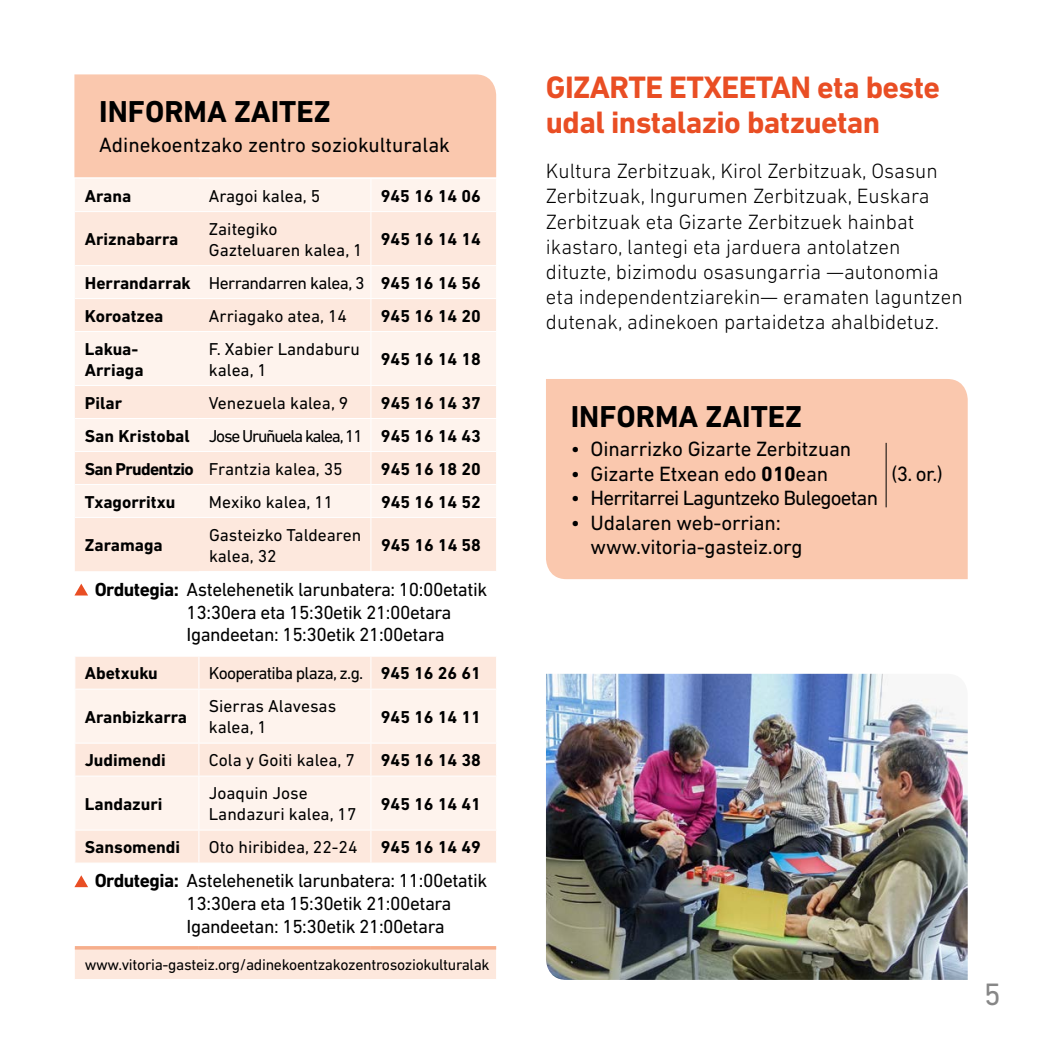
<style>
.page{position:relative;width:1042px;height:1042px;background:#fff}
.page>*{position:absolute;margin:0;border:0;box-sizing:border-box;transform-origin:0 0}
.t1{font:700 31.5px/35px "DIN Next LT Pro";letter-spacing:-.02em;color:#e94e24}
.t2{font:31.5px "DIN Next LT Pro";color:#878787}
.t3{font:700 30.8px "DIN Next LT Pro";color:#000}
.t4{font:300 21px/25.2px "DIN Next LT Pro";color:#000}
.t5{font:21px/24.5px "DIN Next LT Pro";letter-spacing:-.01em;color:#000}
.t6{font:21px "DIN Next LT Pro";letter-spacing:-.04em;color:#000}
.t7{font:19.25px/22.8px "DIN Next LT Pro";letter-spacing:-.025em;color:#000}
.t8{font:700 17.5px/32.9px "DIN Next LT Pro";color:#000}
.t9{font:17.5px/21px "DIN Next LT Pro";color:#000}
.t10{font:17.5px "DIN Next LT Pro";letter-spacing:-.04em;color:#000}
.t11{font:15.75px "DIN Next LT Pro";letter-spacing:-.02em;color:#000}
.s1{font-weight:400}
.s2{font-weight:700}
</style>
<div class="page">
<div style="left:74px;top:74px;width:422px;height:103px;background:#fac8ae"></div>
<div style="left:75px;top:179px;width:421px;height:32px;background:#fef3ed"></div>
<svg style="left:75px;top:212px;width:421px;height:767px;fill:#fde8dd"></svg>
<svg style="left:75px;top:571px;width:421px;height:375px"></svg>
<hr style="left:370px;top:179px;width:1px;height:32px;background:#fff">
<hr style="left:370px;top:212px;width:1px;height:53px;background:#fff">
<hr style="left:75px;top:265px;width:124px;height:1px;background:#fff">
<hr style="left:199px;top:265px;width:172px;height:1px;background:#fff">
<hr style="left:371px;top:265px;width:126px;height:1px;background:#fff">
<hr style="left:370px;top:266px;width:1px;height:32px;background:#fff">
<hr style="left:75px;top:298px;width:124px;height:1px;background:#fff">
<hr style="left:199px;top:298px;width:172px;height:1px;background:#fff">
<hr style="left:371px;top:298px;width:126px;height:1px;background:#fff">
<hr style="left:370px;top:299px;width:1px;height:32px;background:#fff">
<hr style="left:75px;top:331px;width:124px;height:1px;background:#fff">
<hr style="left:199px;top:331px;width:172px;height:1px;background:#fff">
<hr style="left:371px;top:331px;width:126px;height:1px;background:#fff">
<hr style="left:370px;top:332px;width:1px;height:53px;background:#fff">
<hr style="left:75px;top:385px;width:124px;height:1px;background:#fff">
<hr style="left:199px;top:385px;width:172px;height:1px;background:#fff">
<hr style="left:371px;top:385px;width:126px;height:1px;background:#fff">
<hr style="left:370px;top:386px;width:1px;height:32px;background:#fff">
<hr style="left:75px;top:418px;width:124px;height:1px;background:#fff">
<hr style="left:199px;top:418px;width:172px;height:1px;background:#fff">
<hr style="left:371px;top:418px;width:126px;height:1px;background:#fff">
<hr style="left:370px;top:419px;width:1px;height:32px;background:#fff">
<hr style="left:75px;top:451px;width:124px;height:1px;background:#fff">
<hr style="left:199px;top:451px;width:172px;height:1px;background:#fff">
<hr style="left:371px;top:451px;width:126px;height:1px;background:#fff">
<hr style="left:370px;top:452px;width:1px;height:32px;background:#fff">
<hr style="left:75px;top:484px;width:124px;height:1px;background:#fff">
<hr style="left:199px;top:484px;width:172px;height:1px;background:#fff">
<hr style="left:371px;top:484px;width:126px;height:1px;background:#fff">
<hr style="left:370px;top:485px;width:1px;height:32px;background:#fff">
<hr style="left:75px;top:517px;width:124px;height:1px;background:#fff">
<hr style="left:199px;top:517px;width:172px;height:1px;background:#fff">
<hr style="left:371px;top:517px;width:126px;height:1px;background:#fff">
<hr style="left:370px;top:518px;width:1px;height:53px;background:#fff">
<hr style="left:199px;top:571px;width:172px;height:1px;background:#fff">
<hr style="left:371px;top:571px;width:126px;height:1px;background:#fff">
<hr style="left:74px;top:656px;width:125px;height:1px;background:#fff">
<hr style="left:199px;top:656px;width:172px;height:1px;background:#fff">
<hr style="left:198px;top:656px;width:1px;height:33px;background:#fff">
<hr style="left:371px;top:656px;width:126px;height:1px;background:#fff">
<hr style="left:370px;top:656px;width:1px;height:33px;background:#fff">
<hr style="left:74px;top:689px;width:125px;height:1px;background:#fff">
<hr style="left:199px;top:689px;width:172px;height:1px;background:#fff">
<hr style="left:198px;top:689px;width:1px;height:54px;background:#fff">
<hr style="left:371px;top:689px;width:126px;height:1px;background:#fff">
<hr style="left:370px;top:689px;width:1px;height:54px;background:#fff">
<hr style="left:74px;top:743px;width:125px;height:1px;background:#fff">
<hr style="left:199px;top:743px;width:172px;height:1px;background:#fff">
<hr style="left:198px;top:743px;width:1px;height:32px;background:#fff">
<hr style="left:371px;top:743px;width:126px;height:1px;background:#fff">
<hr style="left:370px;top:743px;width:1px;height:32px;background:#fff">
<hr style="left:74px;top:775px;width:125px;height:1px;background:#fff">
<hr style="left:199px;top:775px;width:172px;height:1px;background:#fff">
<hr style="left:198px;top:776px;width:1px;height:53px;background:#fff">
<hr style="left:371px;top:775px;width:126px;height:1px;background:#fff">
<hr style="left:370px;top:776px;width:1px;height:53px;background:#fff">
<hr style="left:74px;top:829px;width:125px;height:1px;background:#fff">
<hr style="left:199px;top:829px;width:172px;height:1px;background:#fff">
<hr style="left:198px;top:830px;width:1px;height:32px;background:#fff">
<hr style="left:371px;top:829px;width:126px;height:1px;background:#fff">
<hr style="left:370px;top:830px;width:1px;height:32px;background:#fff">
<hr style="left:74px;top:862px;width:125px;height:1px;background:#fff">
<hr style="left:199px;top:862px;width:172px;height:1px;background:#fff">
<hr style="left:371px;top:862px;width:126px;height:1px;background:#fff">
<hr style="left:75px;top:946px;width:124px;height:3px;background:#f6ae8c">
<hr style="left:199px;top:946px;width:172px;height:3px;background:#f6ae8c">
<hr style="left:371px;top:946px;width:125px;height:3px;background:#f6ae8c">
<svg style="left:74px;top:583px;width:14px;height:12px"></svg>
<svg style="left:74px;top:875px;width:14px;height:12px"></svg>
<div style="left:546px;top:379px;width:421px;height:200px;background:#fac8ae"></div>
<img style="left:546px;top:674px;width:421px;height:306px">
<hr style="left:885px;top:443px;width:1px;height:64px;background:#000">
<h2 class="t3" style="left:99px;top:94px;width:233px">INFORMA ZAITEZ</h2>
<p class="t5" style="left:99px;top:132px;width:352px">Adinekoentzako zentro soziokulturalak</p>
<p class="t8" style="left:85px;top:179px;width:48px">Arana</p>
<p class="t9" style="left:209px;top:185px;width:113px">Aragoi kalea, 5</p>
<p class="t8" style="left:381px;top:179px;width:101px">945 16 14 06</p>
<p class="t8" style="left:85px;top:223px;width:95px">Ariznabarra</p>
<p class="t9" style="left:209px;top:218px;width:155px">Zaitegiko<br>Gazteluaren kalea, 1</p>
<p class="t8" style="left:381px;top:223px;width:101px">945 16 14 14</p>
<p class="t8" style="left:85px;top:266px;width:397px">Herrandarrak <span class="s1">Herrandarren kalea, 3</span> 945 16 14 56<br>Koroatzea</p>
<p class="t9" style="left:209px;top:305px;width:140px">Arriagako atea, 14</p>
<p class="t8" style="left:381px;top:299px;width:101px">945 16 14 20</p>
<p class="t8" style="left:85px;top:338px;width:60px;line-height:21px">Lakua-<br>Arriaga</p>
<p class="t9" style="left:209px;top:338px;width:152px">F. Xabier Landaburu kalea, 1</p>
<p class="t8" style="left:381px;top:343px;width:101px">945 16 14 18</p>
<p class="t8" style="left:85px;top:386px;width:39px">Pilar</p>
<p class="t9" style="left:209px;top:392px;width:141px">Venezuela kalea, 9</p>
<p class="t8" style="left:85px;top:386px;width:397px;text-align:justify;text-indent:296px">945 16 14 37<br>San Kristobal <span class="s1">Jose Uruñuela kalea, 11</span> 945 16 14 43<br>San Prudentzio <span class="s1">Frantzia kalea, 35</span></p>
<p class="t8" style="left:381px;top:452px;width:101px">945 16 18 20</p>
<p class="t8" style="left:85px;top:485px;width:92px">Txagorritxu</p>
<p class="t9" style="left:209px;top:491px;width:126px">Mexiko kalea, 11</p>
<p class="t8" style="left:381px;top:485px;width:101px">945 16 14 52</p>
<p class="t8" style="left:85px;top:528px;width:79px">Zaramaga</p>
<p class="t9" style="left:209px;top:524px;width:154px">Gasteizko Taldearen kalea, 32</p>
<p class="t8" style="left:381px;top:528px;width:101px">945 16 14 58</p>
<p class="t7" style="left:187px;top:577px;width:302px;text-indent:-92px"><span class="s2">Ordutegia:</span> Astelehenetik larunbatera: 10:00etatik<br>13:30era eta 15:30etik 21:00etara<br>Igandeetan: 15:30etik 21:00etara</p>
<p class="t8" style="left:85px;top:657px;width:75px">Abetxuku</p>
<p class="t10" style="left:209px;top:663px;width:273px">Kooperatiba plaza, z.g. <span class="s2">945 16 26 61</span></p>
<p class="t8" style="left:85px;top:700px;width:104px">Aranbizkarra</p>
<p class="t9" style="left:209px;top:695px;width:129px">Sierras Alavesas kalea, 1</p>
<p class="t8" style="left:381px;top:700px;width:101px">945 16 14 11</p>
<p class="t8" style="left:85px;top:744px;width:82px">Judimendi</p>
<p class="t9" style="left:209px;top:749px;width:148px">Cola y Goiti kalea, 7</p>
<p class="t8" style="left:381px;top:744px;width:101px">945 16 14 38</p>
<p class="t8" style="left:85px;top:787px;width:79px">Landazuri</p>
<p class="t9" style="left:209px;top:782px;width:149px">Joaquin Jose<br>Landazuri kalea, 17</p>
<p class="t8" style="left:381px;top:787px;width:101px">945 16 14 41</p>
<p class="t8" style="left:85px;top:830px;width:97px">Sansomendi</p>
<p class="t9" style="left:209px;top:836px;width:150px">Oto hiribidea, 22-24</p>
<p class="t8" style="left:381px;top:830px;width:101px">945 16 14 49</p>
<p class="t7" style="left:187px;top:869px;width:302px;text-indent:-92px"><span class="s2">Ordutegia:</span> Astelehenetik larunbatera: 11:00etatik<br>13:30era eta 15:30etik 21:00etara<br>Igandeetan: 15:30etik 21:00etara</p>
<p class="t11" style="left:85px;top:955px;width:406px">www.vitoria-gasteiz.org/adinekoentzakozentrosoziokulturalak</p>
<h1 class="t1" style="left:546px;top:70px;width:396px">GIZARTE ETXEETAN eta beste udal instalazio batzuetan</h1>
<p class="t4" style="left:546px;top:158px;width:418px">Kultura Zerbitzuak, Kirol Zerbitzuak, Osasun Zerbitzuak, Ingurumen Zerbitzuak, Euskara Zerbitzuak eta Gizarte Zerbitzuek hainbat ikastaro, lantegi eta jarduera antolatzen dituzte, bizimodu osasungarria —autonomia eta independentziarekin— eramaten laguntzen dutenak, adinekoen partaidetza ahalbidetuz.</p>
<h2 class="t3" style="left:571px;top:398px;width:233px">INFORMA ZAITEZ</h2>
<p class="t5" style="left:571px;top:437px;width:282px">• Oinarrizko Gizarte Zerbitzuan</p>
<p class="t5" style="left:571px;top:461px;width:259px">• Gizarte Etxean edo <span class="s2">010</span>ean</p>
<p class="t5" style="left:891px;top:461px;width:53px">(3. or.)</p>
<p class="t6" style="left:571px;top:486px;width:309px">• Herritarrei Laguntzeko Bulegoetan</p>
<p class="t5" style="left:590px;top:510px;width:213px;text-indent:-20px">• Udalaren web-orrian: www.vitoria-gasteiz.org</p>
<h1 class="t2" style="left:984px;top:976px;width:19px">5</h1>
</div>
